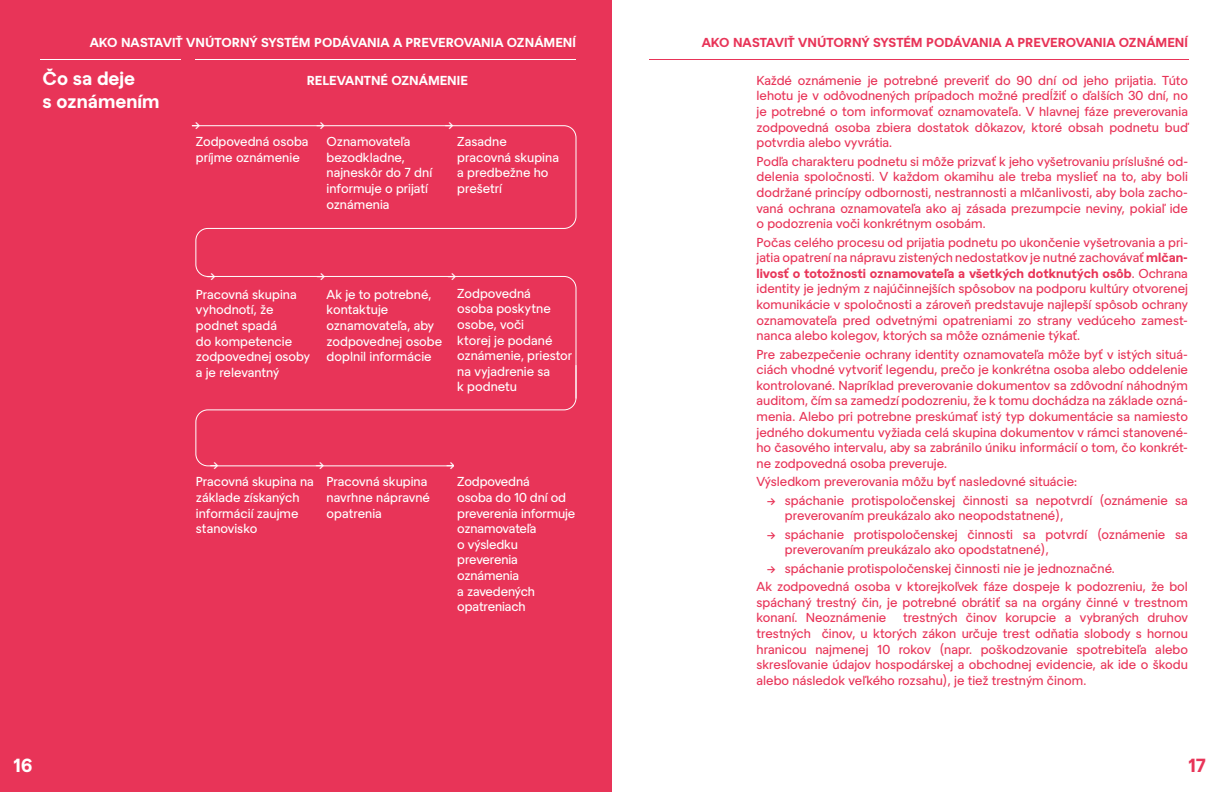
<style>
.page{position:relative;width:1224px;height:792px;background:#fff}
.page>*{position:absolute;margin:0;border:0;box-sizing:border-box;transform-origin:0 0}
.t1{font:700 19px/22.8px "Deto Grotesk";color:#fff}
.t2{font:700 19px "Deto Grotesk";color:#e83458}
.t3{font:13px/15.6px "Deto Grotesk";color:#e83458;text-align:justify}
.t4{font:13px/15.6px "Deto Grotesk";letter-spacing:-.005em;color:#fff}
.t5{font:700 13px "Deto Grotesk";color:#fff}
.t6{font:700 13px "Deto Grotesk";letter-spacing:-.005em;color:#e83458}
.s1{font-weight:700}
</style>
<div class="page">
<div style="left:0;top:0;width:612px;height:792px;background:#e83458"></div>
<hr style="left:40px;top:59px;width:141px;height:1px;background:#fff">
<hr style="left:195px;top:59px;width:381px;height:1px;background:#fff">
<svg style="left:192px;top:125px;width:385px;height:239px"></svg>
<svg style="left:195px;top:364px;width:382px;height:103px"></svg>
<hr style="left:454px;top:465px;width:130px;height:2px;background:#e83458">
<hr style="left:649px;top:60px;width:540px;height:1px;background:#e83458">
<p class="t5" style="left:90px;top:34px;width:488px">AKO NASTAVIŤ VNÚTORNÝ SYSTÉM PODÁVANIA A PREVEROVANIA OZNÁMENÍ</p>
<h1 class="t1" style="left:43px;top:66px;width:119px">Čo sa deje<br>s oznámením</h1>
<p class="t5" style="left:307px;top:71px;width:163px">RELEVANTNÉ OZNÁMENIE</p>
<p class="t4" style="left:196px;top:133px;width:114px">Zodpovedná osoba príjme oznámenie</p>
<p class="t4" style="left:327px;top:133px;width:107px">Oznamovateľa bezodkladne, najneskôr do 7 dní informuje o prijatí oznámenia</p>
<p class="t4" style="left:457px;top:133px;width:103px">Zasadne pracovná skupina a predbežne ho prešetrí</p>
<p class="t4" style="left:191px;top:116px;width:11px">→</p>
<p class="t4" style="left:316px;top:116px;width:11px">→</p>
<p class="t4" style="left:445px;top:116px;width:11px">→</p>
<p class="t4" style="left:207px;top:266px;width:11px">→</p>
<p class="t4" style="left:317px;top:266px;width:11px">→</p>
<p class="t4" style="left:447px;top:266px;width:11px">→</p>
<p class="t4" style="left:196px;top:285px;width:116px">Pracovná skupina vyhodnotí, že podnet spadá<br>do kompetencie zodpovednej osoby a je relevantný</p>
<p class="t4" style="left:327px;top:285px;width:117px">Ak je to potrebné, kontaktuje oznamovateľa, aby zodpovednej osobe doplnil informácie</p>
<p class="t4" style="left:457px;top:284px;width:117px">Zodpovedná<br>osoba poskytne osobe, voči<br>ktorej je podané oznámenie, priestor na vyjadrenie sa<br>k podnetu</p>
<p class="t4" style="left:210px;top:456px;width:11px">→</p>
<p class="t4" style="left:316px;top:456px;width:11px">→</p>
<p class="t4" style="left:446px;top:456px;width:11px">→</p>
<p class="t4" style="left:196px;top:473px;width:120px">Pracovná skupina na základe získaných informácií zaujme stanovisko</p>
<p class="t4" style="left:327px;top:473px;width:105px">Pracovná skupina navrhne nápravné opatrenia</p>
<p class="t4" style="left:457px;top:473px;width:119px">Zodpovedná<br>osoba do 10 dní od preverenia informuje oznamovateľa<br>o výsledku preverenia oznámenia<br>a zavedených opatreniach</p>
<p class="t6" style="left:702px;top:34px;width:488px">AKO NASTAVIŤ VNÚTORNÝ SYSTÉM PODÁVANIA A PREVEROVANIA OZNÁMENÍ</p>
<p class="t3" style="left:757px;top:71px;width:433px">Každé oznámenie je potrebné preveriť do 90 dní od jeho prijatia. Túto lehotu je v odôvodnených prípadoch možné predĺžiť o ďalších 30 dní, no je potrebné o tom informovať oznamovateľa. V hlavnej fáze preverovania zodpovedná osoba zbiera dostatok dôkazov, ktoré obsah podnetu buď potvrdia alebo vyvrátia.</p>
<p class="t3" style="left:757px;top:152px;width:433px">Podľa charakteru podnetu si môže prizvať k jeho vyšetrovaniu príslušné od&shy;delenia spoločnosti. V každom okamihu ale treba myslieť na to, aby boli dodržané princípy odbornosti, nestrannosti a mlčanlivosti, aby bola zacho&shy;vaná ochrana oznamovateľa ako aj zásada prezumpcie neviny, pokiaľ ide o podozrenia voči konkrétnym osobám.</p>
<p class="t3" style="left:757px;top:233px;width:433px">Počas celého procesu od prijatia podnetu po ukončenie vyšetrovania a pri&shy;jatia opatrení na nápravu zistených nedostatkov je nutné zachovávať <span class="s1">mlčan&shy;livosť o totožnosti oznamovateľa a všetkých dotknutých osôb</span>. Ochrana identity je jedným z najúčinnejších spôsobov na podporu kultúry otvorenej komunikácie v spoločnosti a zároveň predstavuje najlepší spôsob ochrany oznamovateľa pred odvetnými opatreniami zo strany vedúceho zamest&shy;nanca alebo kolegov, ktorých sa môže oznámenie týkať.</p>
<p class="t3" style="left:757px;top:345px;width:433px">Pre zabezpečenie ochrany identity oznamovateľa môže byť v istých situá&shy;ciách vhodné vytvoriť legendu, prečo je konkrétna osoba alebo oddelenie kontrolované. Napríklad preverovanie dokumentov sa zdôvodní náhodným auditom, čím sa zamedzí podozreniu, že k tomu dochádza na základe ozná&shy;menia. Alebo pri potrebne preskúmať istý typ dokumentácie sa namiesto jedného dokumentu vyžiada celá skupina dokumentov v rámci stanovené&shy;ho časového intervalu, aby sa zabránilo úniku informácií o tom, čo konkrét&shy;ne zodpovedná osoba preveruje.</p>
<p class="t3" style="left:757px;top:473px;width:322px">Výsledkom preverovania môžu byť nasledovné situácie:</p>
<p class="t3" style="left:785px;top:491px;width:405px;text-indent:-18px">→ spáchanie protispoločenskej činnosti sa nepotvrdí (oznámenie sa preverovaním preukázalo ako neopodstatnené),</p>
<p class="t3" style="left:785px;top:525px;width:405px;text-indent:-18px">→ spáchanie protispoločenskej činnosti sa potvrdí (oznámenie sa preverovaním preukázalo ako opodstatnené),</p>
<p class="t3" style="left:757px;top:558px;width:433px;line-height:18.4px;text-indent:10px">→ spáchanie protispoločenskej činnosti nie je jednoznačné.<br>Ak zodpovedná osoba v ktorejkoľvek fáze dospeje k podozreniu, že bol</p>
<p class="t3" style="left:757px;top:593px;width:433px">spáchaný trestný čin, je potrebné obrátiť sa na orgány činné v trestnom konaní. Neoznámenie</p>
<p class="t3" style="left:757px;top:609px;width:433px;text-indent:146px">trestných činov korupcie a vybraných druhov trestných činov, u ktorých zákon určuje trest odňatia slobody s hornou hranicou najmenej 10 rokov (napr. poškodzovanie spotrebiteľa alebo skresľovanie údajov hospodárskej a obchodnej evidencie, ak ide o škodu alebo následok veľkého rozsahu), je tiež trestným činom.</p>
<h1 class="t1" style="left:13px;top:753px;width:21px">16</h1>
<h1 class="t2" style="left:1188px;top:752px;width:19px">17</h1>
</div>
